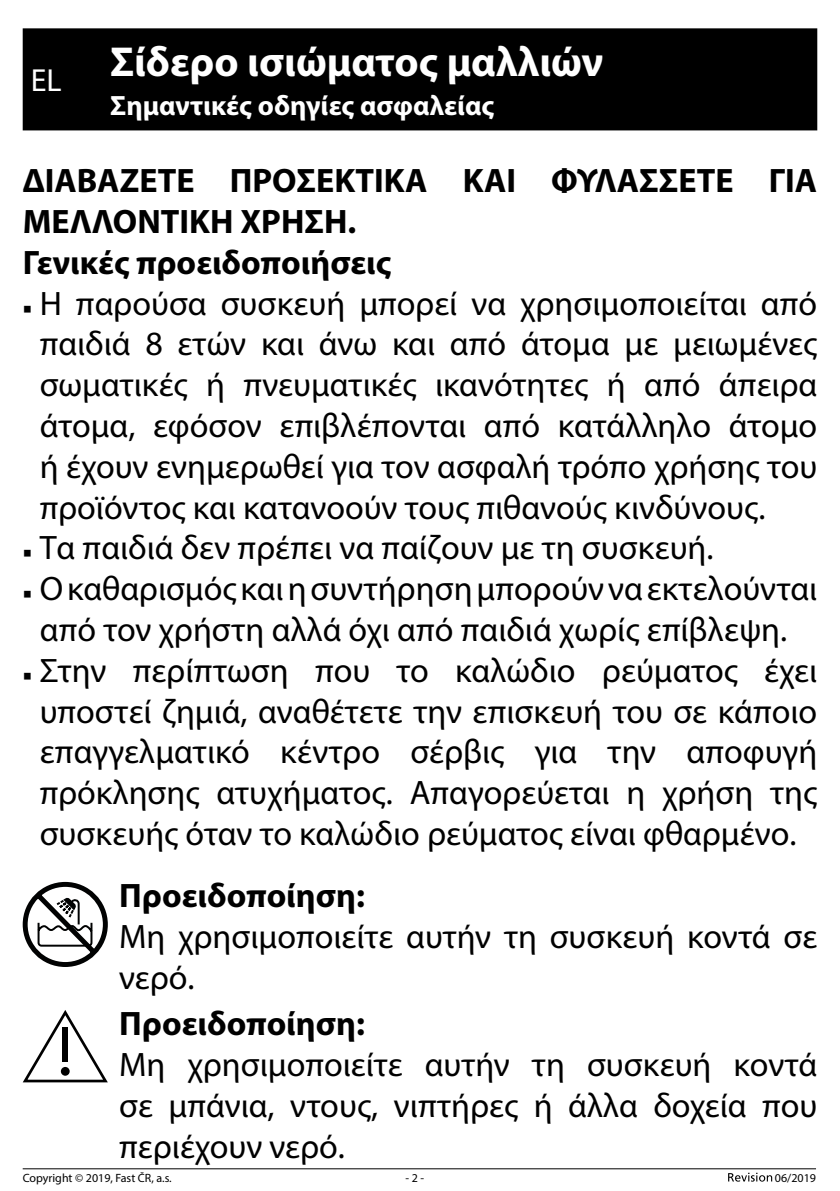
<style>
.page{position:relative;width:840px;height:1191px;background:#fff}
.page>*{position:absolute;margin:0;border:0;box-sizing:border-box;transform-origin:0 0}
.t1{font:700 42px "Myriad Pro";color:#fff}
.t2{font:34px/40.8px "Myriad Pro";color:#000;text-align:justify}
.t3{font:700 34px/40.8px "Myriad Pro";color:#000}
.t4{font:700 28px "Myriad Pro";color:#fff}
.t5{font:12px "Myriad Pro";color:#000}
.s1{font-family:"Minion Pro";font-size:23px}
</style>
<div class="page">
<svg style="left:728px;top:1172px;width:43px;height:9px"></svg>
<hr style="left:23px;top:1168px;width:792px;height:1px;background:#000">
<div style="left:23px;top:28px;width:793px;height:102px;background:#000"></div>
<svg style="left:23px;top:882px;width:85px;height:85px"></svg>
<svg style="left:23px;top:1010px;width:85px;height:72px"></svg>
<div style="left:62px;top:1027px;width:6px;height:35px;background:#000"></div>
<div style="left:61px;top:1067px;width:9px;height:8px;background:#000;border-radius:50%"></div>
<p class="t1" style="left:31px;top:34px;width:574px"><sub>EL</sub> Σίδερο ισιώματος μαλλιών</p>
<p class="t4" style="left:110px;top:87px;width:385px">Σημαντικές οδηγίες ασφαλείας</p>
<p class="t3" style="left:23px;top:159px;width:795px">ΔΙΑΒΑΖΕΤΕ ΠΡΟΣΕΚΤΙΚΑ ΚΑΙ ΦΥΛΑΣΣΕΤΕ ΓΙΑ<br>ΜΕΛΛΟΝΤΙΚΗ ΧΡΗΣΗ.<br>Γενικές προειδοποιήσεις</p>
<p class="t2" style="left:40px;top:282px;width:778px;text-indent:-17px"><span class="s1">■</span> Η παρούσα συσκευή μπορεί να χρησιμοποιείται από παιδιά 8 ετών και άνω και από άτομα με μειωμένες σωματικές ή πνευματικές ικανότητες ή από άπειρα άτομα, εφόσον επιβλέπονται από κατάλληλο άτομο ή έχουν ενημερωθεί για τον ασφαλή τρόπο χρήσης του προϊόντος και κατανοούν τους πιθανούς κινδύνους.</p>
<p class="t2" style="left:23px;top:527px;width:692px"><span class="s1">■</span> Τα παιδιά δεν πρέπει να παίζουν με τη συσκευή.</p>
<p class="t2" style="left:23px;top:568px;width:795px;text-align:center"><span class="s1">■</span> Ο καθαρισμός και η συντήρηση μπορούν να εκτελούνται από τον χρήστη αλλά όχι από παιδιά χωρίς επίβλεψη.</p>
<p class="t2" style="left:23px;top:649px;width:795px;text-align:center"><span class="s1">■</span> Στην περίπτωση που το καλώδιο ρεύματος έχει υποστεί ζημιά, αναθέτετε την επισκευή του σε κάποιο επαγγελματικό κέντρο σέρβις για την αποφυγή πρόκλησης ατυχήματος. Απαγορεύεται η χρήση της συσκευής όταν το καλώδιο ρεύματος είναι φθαρμένο.</p>
<p class="t3" style="left:119px;top:874px;width:247px">Προειδοποίηση:</p>
<p class="t2" style="left:119px;top:916px;width:699px">Μη χρησιμοποιείτε αυτήν τη συσκευή κοντά σε νερό.</p>
<p class="t3" style="left:119px;top:1002px;width:247px">Προειδοποίηση:</p>
<p class="t2" style="left:119px;top:1043px;width:699px">Μη χρησιμοποιείτε αυτήν τη συσκευή κοντά σε μπάνια, ντους, νιπτήρες ή άλλα δοχεία που περιέχουν νερό.</p>
<p class="t5" style="left:23px;top:1170px;width:150px">Copyright © 2019, Fast ČR, a.s.</p>
<p class="t5" style="left:405px;top:1170px;width:20px">- 2 -</p>
<p class="t5" style="left:774px;top:1170px;width:43px">06/2019</p>
</div>
